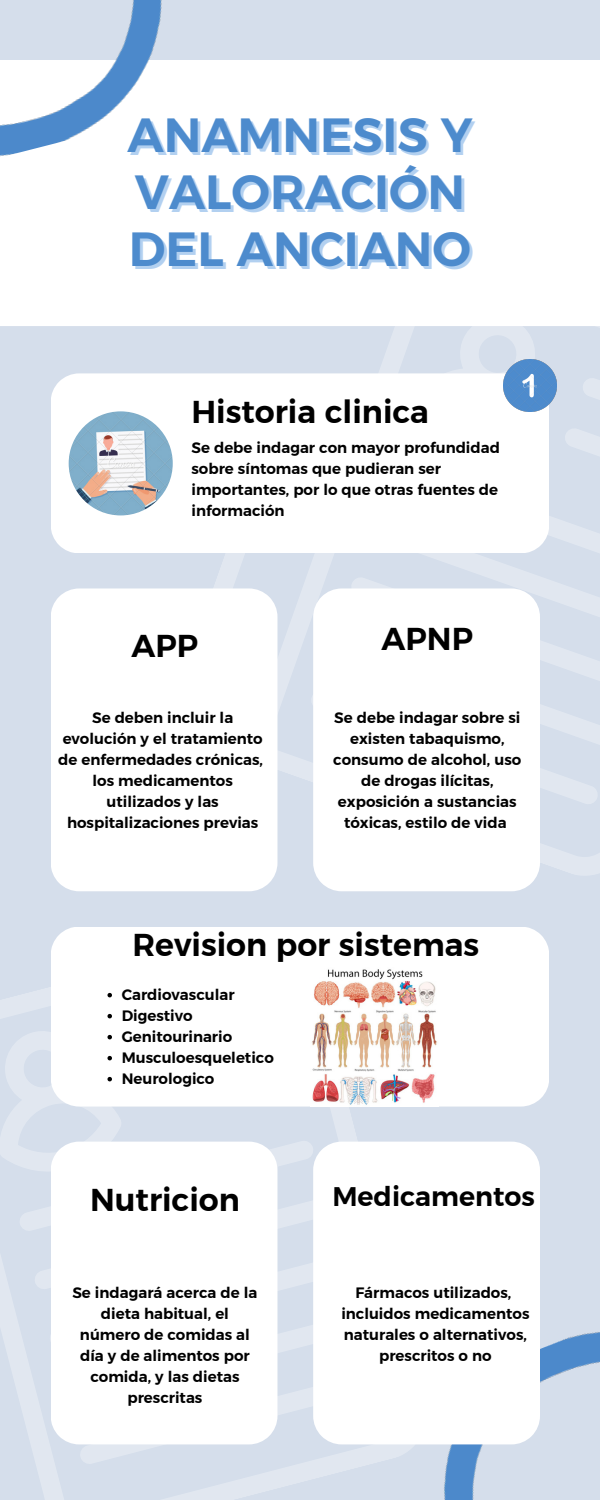
<style>
.page{position:relative;width:600px;height:1500px;background:#d5deeb}
.page>*{position:absolute;margin:0;border:0;box-sizing:border-box;transform-origin:0 0}
.t1{font:700 47.8px/57.3px "Kief Montaser Semi";color:#4d8bcd}
.t2{font:700 31.5px "Kief Montaser Semi";color:#000}
.t3{font:700 26.8px "Kief Montaser Semi";color:#000}
.t4{font:700 15px/21px "Kief Montaser Semi";color:#000;text-align:center}
</style>
<div class="page">
<svg style="left:214px;top:553px;width:386px;height:322px"></svg>
<svg style="left:309px;top:326px;width:291px;height:481px"></svg>
<div style="left:51px;top:373px;width:497px;height:180px;background:#fff"></div>
<img style="left:437px;top:1332px;width:163px;height:168px">
<svg style="left:0;top:987px;width:437px;height:513px"></svg>
<div style="left:51px;top:588px;width:226px;height:303px;background:#fff"></div>
<div style="left:313px;top:588px;width:227px;height:303px;background:#fff"></div>
<div style="left:51px;top:927px;width:497px;height:180px;background:#fff"></div>
<div style="left:376px;top:1142px;width:164px;height:302px;background:#fff"></div>
<div style="left:0;top:60px;width:600px;height:266px;background:#fff"></div>
<img style="left:69px;top:411px;width:104px;height:104px;border-radius:50%">
<img style="left:0;top:0;width:191px;height:168px">
<img style="left:504px;top:359px;width:52px;height:53px">
<img style="left:311px;top:968px;width:127px;height:139px">
<svg style="left:107px;top:993px;width:5px;height:4px"></svg>
<svg style="left:0;top:1014px;width:376px;height:452px"></svg>
<h1 class="t1" style="left:128px;top:106px;width:346px">ANAMNESIS Y<br>VALORACIÓN<br>DEL ANCIANO</h1>
<h2 class="t2" style="left:192px;top:392px;width:239px">Historia clinica</h2>
<p class="t4" style="left:192px;top:437px;width:310px;text-align:left">Se debe indagar con mayor profundidad sobre síntomas que pudieran ser importantes, por lo que otras fuentes de información</p>
<h2 class="t2" style="left:132px;top:627px;width:68px">APP</h2>
<p class="t4" style="left:58px;top:707px;width:206px">Se deben incluir la evolución y el tratamiento de enfermedades crónicas, los medicamentos utilizados y las hospitalizaciones previas</p>
<h2 class="t2" style="left:382px;top:620px;width:93px">APNP</h2>
<p class="t4" style="left:333px;top:707px;width:190px">Se debe indagar sobre si existen tabaquismo, consumo de alcohol, uso de drogas ilícitas, exposición a sustancias tóxicas, estilo de vida</p>
<h2 class="t2" style="left:132px;top:926px;width:348px">Revision por sistemas</h2>
<p class="t4" style="left:122px;top:984px;width:154px;text-align:left">Cardiovascular<br>Digestivo<br>Genitourinario<br>Musculoesqueletico<br>Neurologico</p>
<h2 class="t2" style="left:90px;top:1180px;width:151px">Nutricion</h2>
<p class="t4" style="left:72px;top:1282px;width:187px">Se indagará acerca de la dieta habitual, el número de comidas al día y de alimentos por comida, y las dietas prescritas</p>
<h3 class="t3" style="left:332px;top:1180px;width:204px">Medicamentos</h3>
<p class="t4" style="left:341px;top:1282px;width:190px">Fármacos utilizados, incluidos medicamentos naturales o alternativos, prescritos o no</p>
</div>
